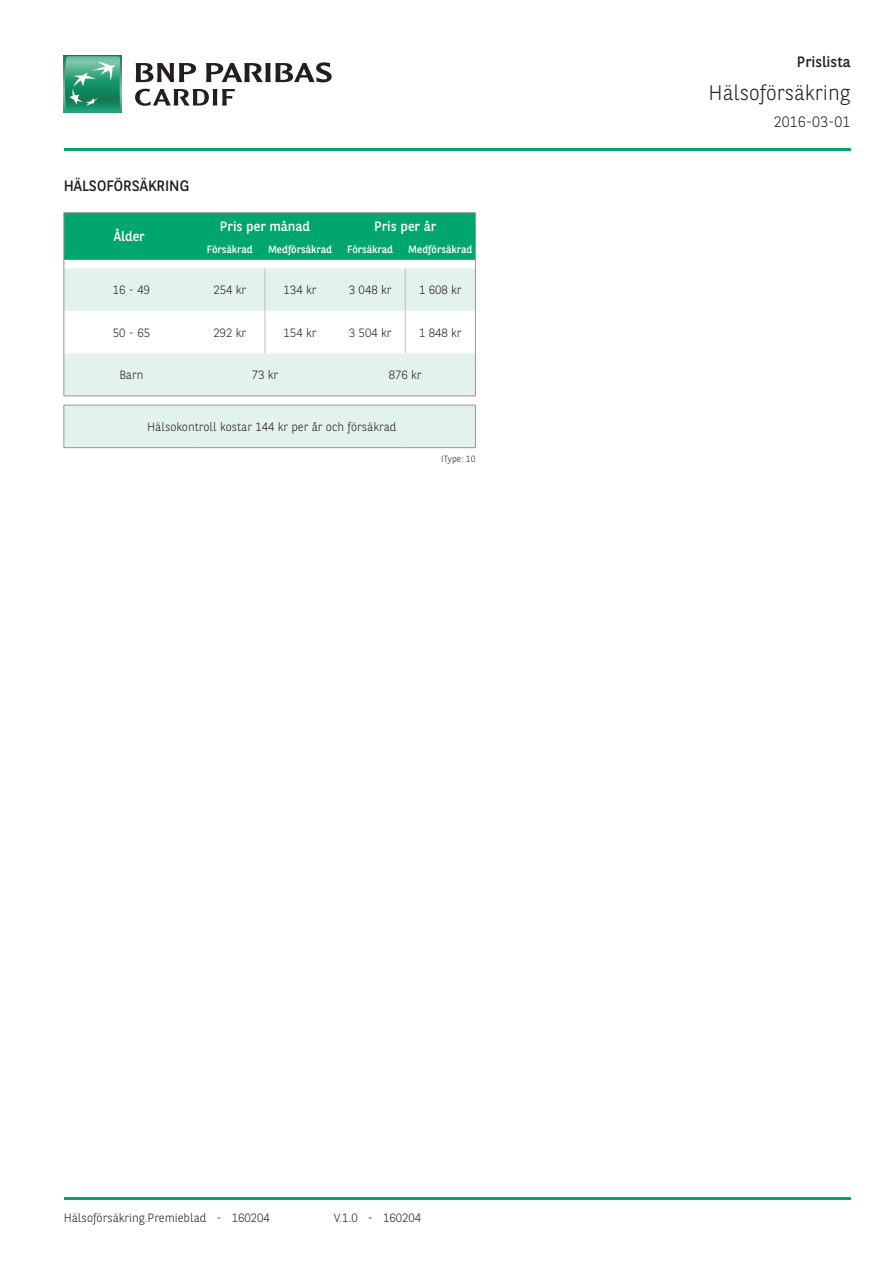
<style>
.page{position:relative;width:893px;height:1263px;background:#fff}
.page>*{position:absolute;margin:0;border:0;box-sizing:border-box;transform-origin:0 0}
.t1{font:300 21px "BNPP Sans";color:#231f20}
.RUBRIK-1{font:15px "BNPP Sans";color:#231f20}
.t2{font:300 15px "BNPP Sans";color:#231f20}
.NORMAL-FET{font:13.5px "BNPP Sans";color:#fff}
.t3{font:300 12px "BNPP Sans";color:#231f20}
.NORMAL-FET-2{font:10.5px "BNPP Sans";color:#fff}
.t4{font:300 9px "BNPP Sans";color:#231f20}
</style>
<div class="page">
<hr style="left:64px;top:1197px;width:786px;height:3px;background:#00a66e">
<div style="left:64px;top:55px;width:57px;height:58px;background:#31a276"></div>
<svg style="left:65px;top:56px;width:55px;height:55px;background:#42a581"></svg>
<svg style="left:136px;top:63px;width:60px;height:19px"></svg>
<svg style="left:206px;top:62px;width:126px;height:20px"></svg>
<svg style="left:135px;top:89px;width:100px;height:17px"></svg>
<hr style="left:64px;top:149px;width:786px;height:2px;background:#00a66e">
<svg style="left:64px;top:268px;width:411px;height:179px;fill:#e3f2ec"></svg>
<hr style="left:64px;top:212px;width:131px;height:1px;background:#939598">
<hr style="left:195px;top:212px;width:70px;height:1px;background:#939598">
<hr style="left:265px;top:212px;width:70px;height:1px;background:#939598">
<hr style="left:335px;top:212px;width:70px;height:1px;background:#939598">
<hr style="left:405px;top:212px;width:70px;height:1px;background:#939598">
<svg style="left:64px;top:213px;width:412px;height:55px;background:#26b383"></svg>
<hr style="left:64px;top:268px;width:1px;height:43px;background:#939598">
<hr style="left:475px;top:268px;width:1px;height:43px;background:#939598">
<hr style="left:64px;top:311px;width:1px;height:42px;background:#939598">
<hr style="left:475px;top:311px;width:1px;height:42px;background:#939598">
<hr style="left:64px;top:353px;width:1px;height:43px;background:#939598">
<hr style="left:475px;top:353px;width:1px;height:43px;background:#939598">
<hr style="left:64px;top:396px;width:131px;height:1px;background:#939598">
<hr style="left:195px;top:396px;width:70px;height:1px;background:#939598">
<hr style="left:265px;top:396px;width:70px;height:1px;background:#939598">
<hr style="left:335px;top:396px;width:70px;height:1px;background:#939598">
<hr style="left:405px;top:396px;width:70px;height:1px;background:#939598">
<hr style="left:64px;top:405px;width:131px;height:1px;background:#939598">
<hr style="left:64px;top:405px;width:1px;height:43px;background:#939598">
<hr style="left:195px;top:405px;width:70px;height:1px;background:#939598">
<hr style="left:265px;top:405px;width:70px;height:1px;background:#939598">
<hr style="left:335px;top:405px;width:70px;height:1px;background:#939598">
<hr style="left:405px;top:405px;width:70px;height:1px;background:#939598">
<hr style="left:475px;top:405px;width:1px;height:43px;background:#939598">
<hr style="left:64px;top:447px;width:131px;height:1px;background:#939598">
<hr style="left:195px;top:447px;width:70px;height:1px;background:#939598">
<hr style="left:265px;top:447px;width:70px;height:1px;background:#939598">
<hr style="left:335px;top:447px;width:70px;height:1px;background:#939598">
<hr style="left:405px;top:447px;width:70px;height:1px;background:#939598">
<hr style="left:265px;top:268px;width:1px;height:43px;background:#bcbdc0">
<hr style="left:265px;top:311px;width:1px;height:42px;background:#bcbdc0">
<hr style="left:405px;top:268px;width:1px;height:43px;background:#bcbdc0">
<hr style="left:405px;top:311px;width:1px;height:42px;background:#bcbdc0">
<p class="RUBRIK-1" style="left:64px;top:176px;width:127px">HÄLSOFÖRSÄKRING</p>
<p class="NORMAL-FET" style="left:114px;top:227px;width:33px">Ålder</p>
<p class="NORMAL-FET" style="left:220px;top:217px;width:92px">Pris per månad</p>
<p class="NORMAL-FET" style="left:374px;top:217px;width:64px">Pris per år</p>
<p class="NORMAL-FET-2" style="left:207px;top:242px;width:47px">Försäkrad</p>
<p class="NORMAL-FET-2" style="left:268px;top:242px;width:65px">Medförsäkrad</p>
<p class="NORMAL-FET-2" style="left:347px;top:242px;width:47px">Försäkrad</p>
<p class="NORMAL-FET-2" style="left:408px;top:242px;width:65px">Medförsäkrad</p>
<p class="t3" style="left:113px;top:282px;width:39px">16 - 49</p>
<p class="t3" style="left:213px;top:282px;width:34px">254 kr</p>
<p class="t3" style="left:284px;top:282px;width:34px">134 kr</p>
<p class="t3" style="left:349px;top:282px;width:44px">3 048 kr</p>
<p class="t3" style="left:419px;top:282px;width:44px">1 608 kr</p>
<p class="t3" style="left:113px;top:324px;width:39px">50 - 65</p>
<p class="t3" style="left:213px;top:324px;width:34px">292 kr</p>
<p class="t3" style="left:284px;top:324px;width:34px">154 kr</p>
<p class="t3" style="left:349px;top:324px;width:44px">3 504 kr</p>
<p class="t3" style="left:419px;top:324px;width:44px">1 848 kr</p>
<p class="t3" style="left:119px;top:367px;width:26px">Barn</p>
<p class="t3" style="left:252px;top:367px;width:28px">73 kr</p>
<p class="t3" style="left:389px;top:367px;width:34px">876 kr</p>
<p class="t3" style="left:147px;top:418px;width:251px">Hälsokontroll kostar 144 kr per år och försäkrad</p>
<p class="t4" style="left:441px;top:453px;width:36px">IType: 10</p>
<p class="RUBRIK-1" style="left:797px;top:51px;width:55px">Prislista</p>
<h1 class="t1" style="left:709px;top:79px;width:143px">Hälsoförsäkring</h1>
<p class="t2" style="left:774px;top:111px;width:78px">2016-03-01</p>
<p class="t3" style="left:64px;top:1209px;width:208px">Hälsoförsäkring.Premieblad - 160204</p>
<p class="t3" style="left:334px;top:1209px;width:89px">V.1.0 - 160204</p>
</div>
